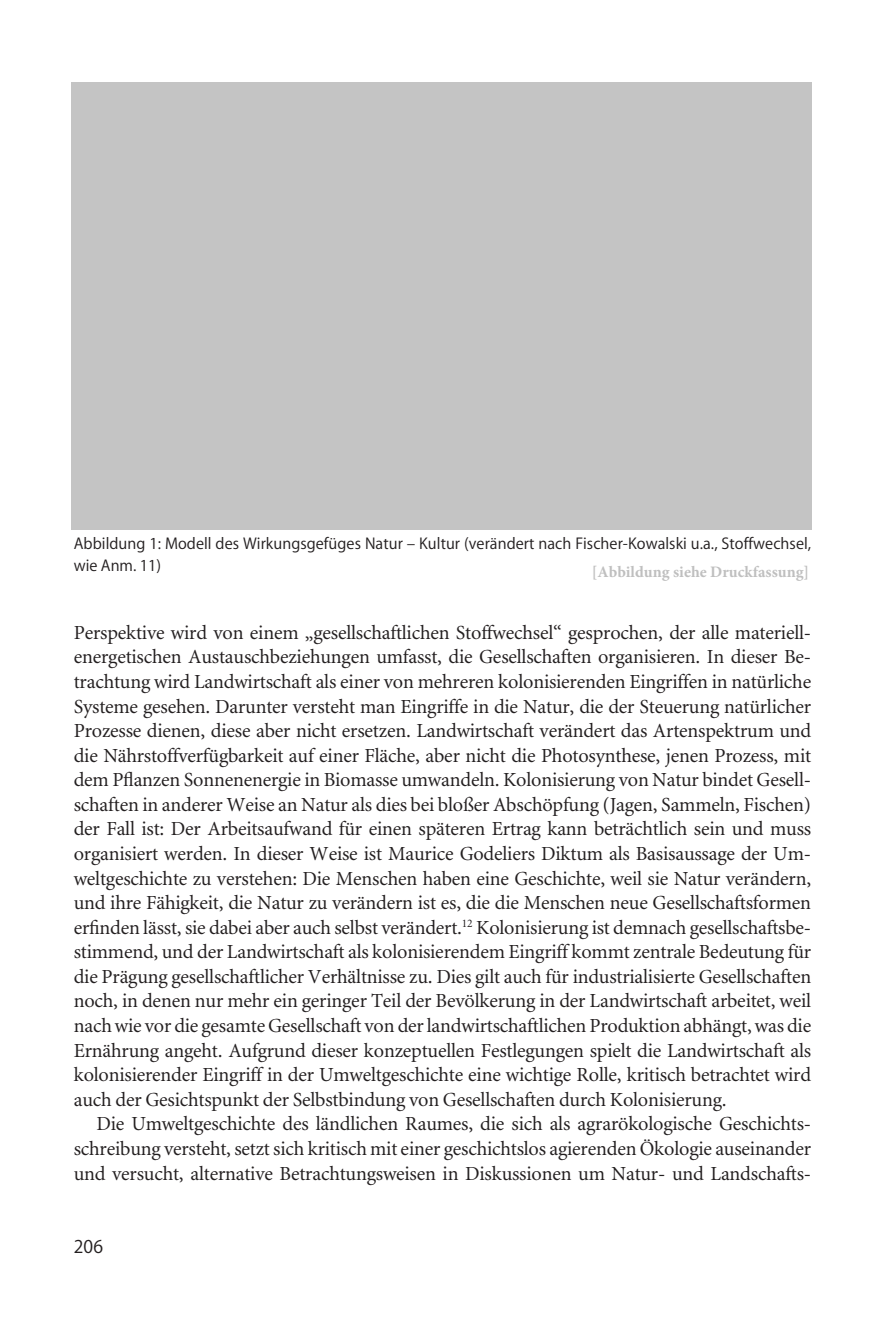
<style>
.page{position:relative;width:885px;height:1327px;background:#fff}
.page>*{position:absolute;margin:0;border:0;box-sizing:border-box;transform-origin:0 0}
.t1{font:20px/24.6px "Minion MM 367 585 10 OV XDQGKA";letter-spacing:-.01em;color:#231f20;text-align:justify}
.t2{font:20px "Myriad MM 350 550 OV VDQGKA";color:#231f20}
.t3{font:17px/22px "Myriad MM 350 550 OV VDQGKA";letter-spacing:.005em;color:#231f20}
.t4{font:700 16px "Minion Pro";color:#bfbfbf}
</style>
<div class="page">
<p class="t3" style="left:74px;top:532px;width:739px">Abbildung 1: Modell des Wirkungsgefüges Natur – Kultur (verändert nach Fischer-Kowalski u.a., Stoffwechsel, wie Anm. 11)</p>
<p class="t4" style="left:592px;top:561px;width:219px">[Abbildung siehe Druckfassung]</p>
<p class="t1" style="left:74px;top:620px;width:739px">Perspektive wird von einem „gesellschaftlichen Stoffwechsel“ gesprochen, der alle materiell&shy;energetischen Austauschbeziehungen umfasst, die Gesellschaften organisieren. In dieser Be&shy;trachtung wird Landwirtschaft als einer von mehreren kolonisierenden Eingriffen in natürliche Systeme gesehen. Darunter versteht man Eingriffe in die Natur, die der Steuerung natürlicher Prozesse dienen, diese aber nicht ersetzen. Landwirtschaft verändert das Artenspektrum und die Nährstoffverfügbarkeit auf einer Fläche, aber nicht die Photosynthese, jenen Prozess, mit dem Pflanzen Sonnenenergie in Biomasse umwandeln. Kolonisierung von Natur bindet Gesell&shy;schaften in anderer Weise an Natur als dies bei bloßer Abschöpfung (Jagen, Sammeln, Fischen) der Fall ist: Der Arbeitsaufwand für einen späteren Ertrag kann beträchtlich sein und muss organisiert werden. In dieser Weise ist Maurice Godeliers Diktum als Basisaussage der Um&shy;weltgeschichte zu verstehen: Die Menschen haben eine Geschichte, weil sie Natur verändern, und ihre Fähigkeit, die Natur zu verändern ist es, die die Menschen neue Gesellschaftsformen erfinden lässt, sie dabei aber auch selbst verändert.<sup>12</sup> Kolonisierung ist demnach gesellschaftsbe&shy;stimmend, und der Landwirtschaft als kolonisierendem Eingriff kommt zentrale Bedeutung für die Prägung gesellschaftlicher Verhältnisse zu. Dies gilt auch für industrialisierte Gesellschaften noch, in denen nur mehr ein geringer Teil der Bevölkerung in der Landwirtschaft arbeitet, weil nach wie vor die gesamte Gesellschaft von der landwirtschaftlichen Produktion abhängt, was die Ernährung angeht. Aufgrund dieser konzeptuellen Festlegungen spielt die Landwirtschaft als kolonisierender Eingriff in der Umweltgeschichte eine wichtige Rolle, kritisch betrachtet wird auch der Gesichtspunkt der Selbstbindung von Gesellschaften durch Kolonisierung.</p>
<p class="t1" style="left:74px;top:1111px;width:739px;text-indent:23px">Die Umweltgeschichte des ländlichen Raumes, die sich als agrarökologische Geschichts&shy;schreibung versteht, setzt sich kritisch mit einer geschichtslos agierenden Ökologie auseinander und versucht, alternative Betrachtungsweisen in Diskussionen um Natur- und Landschafts-</p>
<p class="t2" style="left:74px;top:1234px;width:31px">206</p>
</div>
